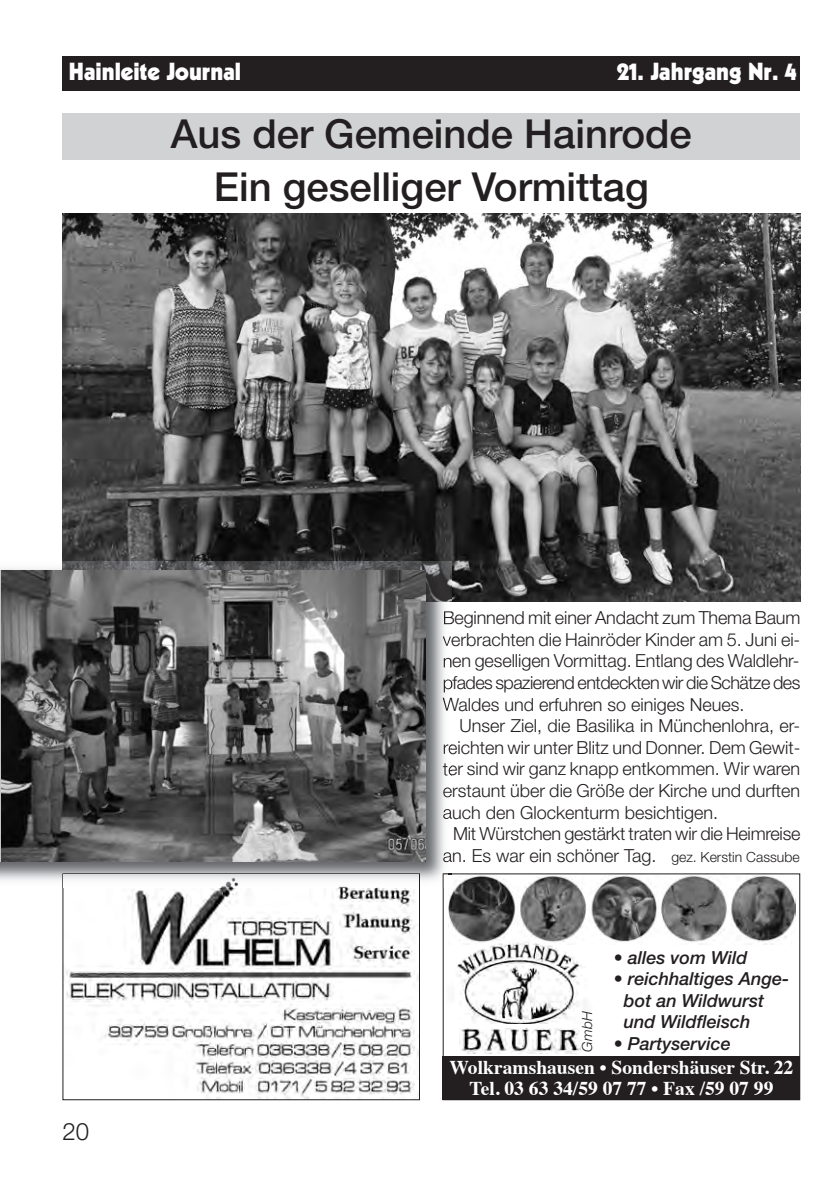
<style>
.page{position:relative;width:840px;height:1191px;background:#fff}
.page>*{position:absolute;margin:0;border:0;box-sizing:border-box;transform-origin:0 0}
.t1{font:500 40px "Helvetica Neue";color:#231f20}
.t2{font:900 24px "Kabel";color:#fff}
.t3{font:300 24px "Helvetica Neue";color:#231f20}
.t4{font:700 19.6px/20.6px "Times";color:#fff;text-align:center}
.t5{font:300 18px/21.6px "Helvetica Neue";color:#231f20;text-align:justify}
.t6{font:italic 500 18px/21.6px "Helvetica Neue";color:#231f20}
.t7{font:italic 300 14px "Helvetica Neue";color:#231f20}
.s1{font-size:14px}
</style>
<div class="page">
<img style="left:448px;top:875px;width:346px;height:69px">
<div style="left:442px;top:1056px;width:357px;height:44px;background:#231f20"></div>
<img style="left:445px;top:941px;width:150px;height:103px;border-radius:50%">
<div style="left:453px;top:1024px;width:131px;height:23px;background:#fff"></div>
<img style="left:459px;top:1028px;width:120px;height:25px">
<img style="left:62px;top:214px;width:737px;height:388px">
<div style="left:62px;top:57px;width:737px;height:34px;background:#231f20"></div>
<div style="left:62px;top:113px;width:737px;height:47px;background:#d1d2d4"></div>
<img style="left:66px;top:888px;width:352px;height:210px">
<img style="left:0;top:568px;width:451px;height:313px">
<img style="left:448px;top:875px;width:3px;height:13px">
<img style="left:442px;top:873px;width:6px;height:15px">
<img style="left:443px;top:874px;width:5px;height:14px">
<img style="left:62px;top:562px;width:389px;height:40px">
<img style="left:444px;top:611px;width:7px;height:15px">
<svg style="left:442px;top:635px;width:9px;height:11px"></svg>
<svg style="left:443px;top:656px;width:8px;height:13px"></svg>
<img style="left:443px;top:678px;width:8px;height:14px">
<svg style="left:442px;top:698px;width:9px;height:13px"></svg>
<svg style="left:443px;top:742px;width:8px;height:12px"></svg>
<img style="left:442px;top:762px;width:9px;height:16px">
<svg style="left:443px;top:785px;width:8px;height:12px"></svg>
<svg style="left:443px;top:807px;width:8px;height:12px"></svg>
<svg style="left:443px;top:851px;width:8px;height:11px"></svg>
<img style="left:62px;top:873px;width:358px;height:15px">
<img style="left:63px;top:874px;width:356px;height:14px">
<img style="left:2px;top:571px;width:423px;height:291px">
<h2 class="t2" style="left:69px;top:62px;width:174px">Hainleite Journal</h2>
<h2 class="t2" style="left:616px;top:62px;width:182px">21. Jahrgang Nr. 4</h2>
<h1 class="t1" style="left:171px;top:119px;width:522px">Aus der Gemeinde Hainrode</h1>
<h1 class="t1" style="left:214px;top:172px;width:436px">Ein geselliger Vormittag</h1>
<p class="t5" style="left:442px;top:608px;width:359px">Beginnend mit einer Andacht zum Thema Baum verbrachten die Hainröder Kinder am 5. Juni ei&shy;nen geselligen Vormittag. Entlang des Waldlehr&shy;pfades spazierend entdeckten wir die Schätze des Waldes und erfuhren so einiges Neues.</p>
<p class="t5" style="left:459px;top:716px;width:342px">Unser Ziel, die Basilika in Münchenlohra, er-</p>
<p class="t5" style="left:442px;top:738px;width:359px">reichten wir unter Blitz und Donner. Dem Gewit-</p>
<p class="t5" style="left:442px;top:760px;width:359px">ter sind wir ganz knapp entkommen. Wir waren</p>
<p class="t5" style="left:442px;top:781px;width:359px">erstaunt über die Größe der Kirche und durften</p>
<p class="t5" style="left:442px;top:803px;width:277px">auch den Glockenturm besichtigen.</p>
<p class="t5" style="left:453px;top:824px;width:348px">Mit Würstchen gestärkt traten wir die Heimreise</p>
<p class="t5" style="left:442px;top:846px;width:358px">an. Es war ein schöner Tag. <span class="s1">gez. Kerstin Cassube</span></p>
<h2 class="t3" style="left:62px;top:1123px;width:28px">20</h2>
<p class="t6" style="left:613px;top:948px;width:135px">• alles vom Wild</p>
<p class="t6" style="left:623px;top:969px;width:167px;text-indent:-10px">• reichhaltiges Ange&shy;bot an Wildwurst und Wildfleisch</p>
<p class="t6" style="left:613px;top:1034px;width:118px">• Partyservice</p>
<p class="t4" style="left:449px;top:1059px;width:345px">Wolkramshausen • sondershäuser str. 22 tel. 03 63 34/59 07 77 • Fax /59 07 99</p>
<p class="t7" style="left:582px;top:1051px;width:41px;rotate:-90deg">GmbH</p>
</div>
